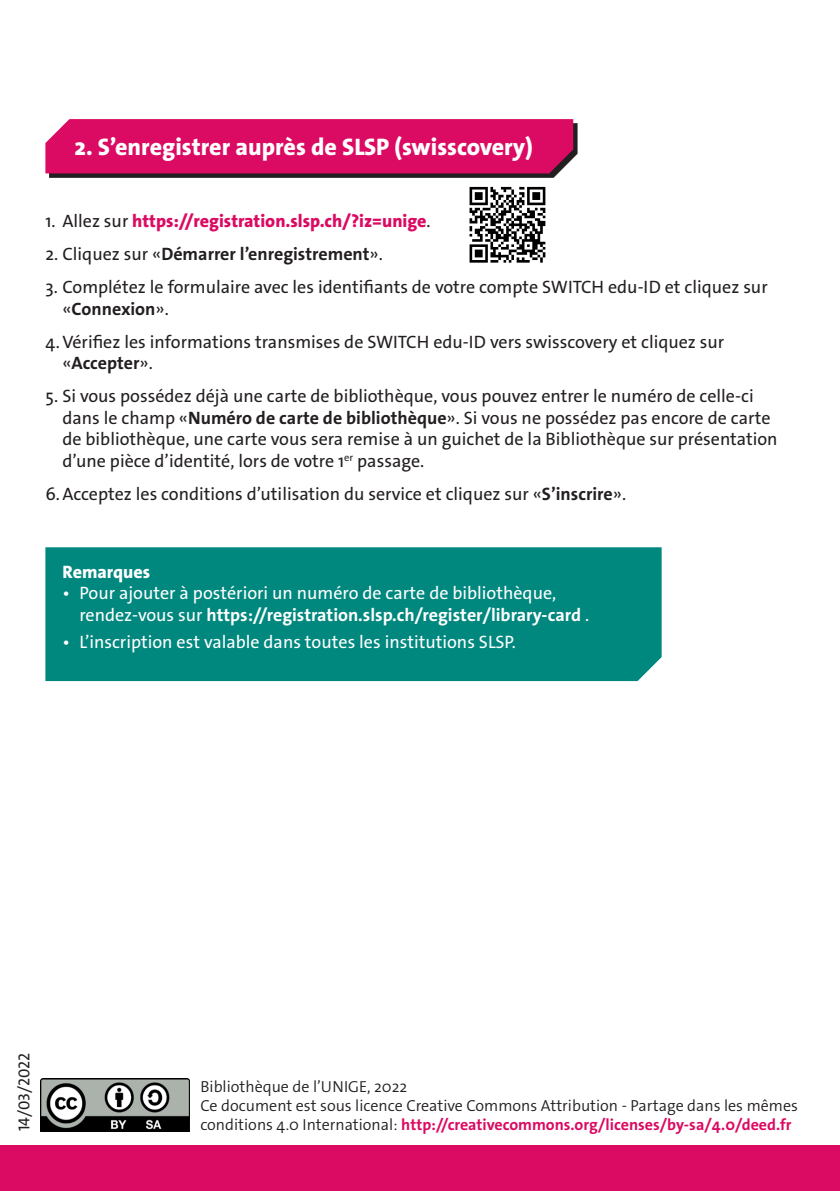
<style>
.page{position:relative;width:840px;height:1191px;background:#fff}
.page>*{position:absolute;margin:0;border:0;box-sizing:border-box;transform-origin:0 0}
.t1{font:800 24px "The Sans Os F";color:#fff}
.t2{font:18px/21.6px "The Sans Os F";color:#231f20}
.t3{font:18px/21.6px "The Sans Os F";color:#fff}
.t4{font:800 18px "The Sans Os F";color:#db0a62}
.t5{font:700 18px "The Sans Os F";color:#231f20}
.t6{font:800 18px "The Sans Os F";color:#fff}
.t7{font:300 16px/19.2px "The Sans Os F";color:#231f20}
.t8{font:16px "The Sans Os F";color:#231f20}
.s1{font-weight:400;color:#231f20}
.s2{font-weight:400}
.s3{font-weight:700}
.s4{font-weight:700;color:#db0a62}
</style>
<div class="page">
<img style="left:41px;top:1079px;width:148px;height:52px">
<div style="left:0;top:1145px;width:839px;height:46px;background:#db0a62"></div>
<svg style="left:49px;top:123px;width:528px;height:54px;fill:#231f20"></svg>
<div style="left:45px;top:119px;width:528px;height:54px;background:#db0a62"></div>
<div style="left:45px;top:547px;width:616px;height:134px;background:#00887f"></div>
<img style="left:469px;top:186px;width:77px;height:77px">
<p class="t1" style="left:74px;top:132px;width:459px">2. S’enregistrer auprès de SLSP (swisscovery)</p>
<p class="t4" style="left:45px;top:209px;width:386px"><span class="s1">1. Allez sur</span> https://registration.slsp.ch/?iz=unige<span class="s1">.</span></p>
<p class="t5" style="left:45px;top:242px;width:339px"><span class="s2">2. Cliquez sur «</span>Démarrer l’enregistrement<span class="s2">».</span></p>
<p class="t2" style="left:62px;top:276px;width:706px;text-indent:-17px">3. Complétez le formulaire avec les identifiants de votre compte SWITCH edu-ID et cliquez sur «<span class="s3">Connexion</span>».</p>
<p class="t2" style="left:62px;top:331px;width:663px;text-indent:-17px">4.Vérifiez les informations transmises de SWITCH edu-ID vers swisscovery et cliquez sur «<span class="s3">Accepter</span>».</p>
<p class="t2" style="left:62px;top:385px;width:716px;text-indent:-17px">5. Si vous possédez déjà une carte de bibliothèque, vous pouvez entrer le numéro de celle-ci dans le champ «<span class="s3">Numéro de carte de bibliothèque</span>». Si vous ne possédez pas encore de carte de bibliothèque, une carte vous sera remise à un guichet de la Bibliothèque sur présentation d’une pièce d’identité, lors de votre 1<sup>er</sup> passage.</p>
<p class="t2" style="left:45px;top:483px;width:582px">6.Acceptez les conditions d’utilisation du service et cliquez sur «<span class="s3">S’inscrire</span>».</p>
<p class="t6" style="left:62px;top:560px;width:89px">Remarques</p>
<p class="t3" style="left:79px;top:582px;width:511px;text-indent:-17px">• Pour ajouter à postériori un numéro de carte de bibliothèque, rendez-vous sur <span class="s3">https://registration.slsp.ch/register/library-card</span> .</p>
<p class="t3" style="left:62px;top:631px;width:454px">• L’inscription est valable dans toutes les institutions SLSP.</p>
<p class="t8" style="left:14px;top:1131px;width:80px;rotate:-90deg">14/03/2022</p>
<p class="t7" style="left:200px;top:1077px;width:208px">Bibliothèque de l’UNIGE, 2022</p>
<p class="t7" style="left:200px;top:1096px;width:598px">Ce document est sous licence Creative Commons Attribution - Partage dans les mêmes conditions 4.0 International: <span class="s4">http://creativecommons.org/licenses/by-sa/4.0/deed.fr</span></p>
</div>
